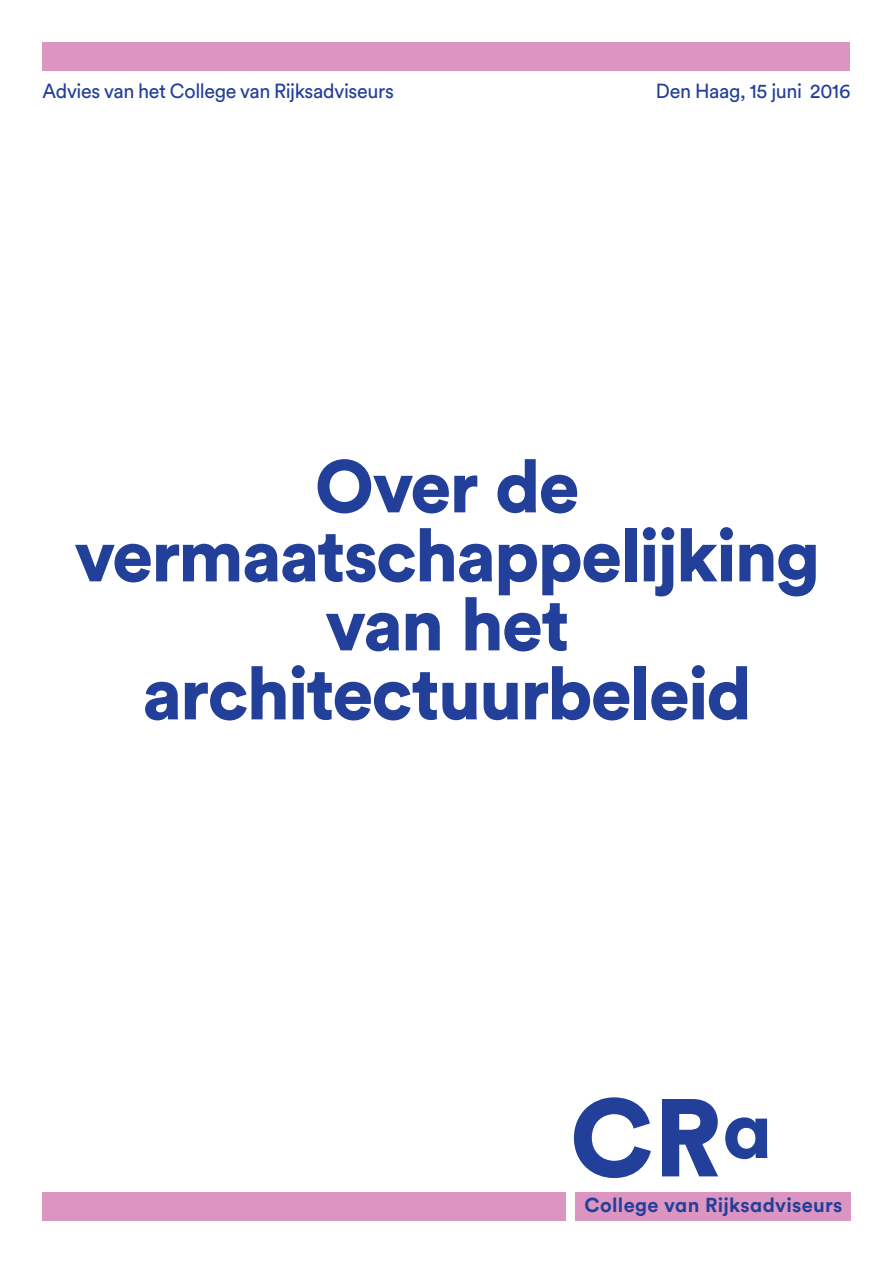
<style>
.page{position:relative;width:893px;height:1263px;background:#fff}
.page>*{position:absolute;margin:0;border:0;box-sizing:border-box;transform-origin:0 0}
.t1{font:900 73.5px/69px "Circular Std";letter-spacing:-.025em;color:#223f99;text-align:center}
.t2{font:20.25px "Circular Std";letter-spacing:-.02em;color:#223f99}
.t3{font:700 19.95px "Circular Std";letter-spacing:.015em;color:#223f99}
</style>
<div class="page">
<svg style="left:574px;top:1097px;width:77px;height:81px"></svg>
<svg style="left:662px;top:1099px;width:56px;height:77px"></svg>
<svg style="left:725px;top:1117px;width:42px;height:42px"></svg>
<div style="left:575px;top:1192px;width:275px;height:28px;background:#dc94c0"></div>
<div style="left:43px;top:1192px;width:523px;height:28px;background:#dc94c0"></div>
<div style="left:43px;top:43px;width:807px;height:28px;background:#dc94c0"></div>
<p class="t2" style="left:43px;top:79px;width:353px">Advies van het College van Rijksadviseurs</p>
<p class="t2" style="left:656px;top:79px;width:196px">Den Haag, 15 juni 2016</p>
<h1 class="t1" style="left:74px;top:450px;width:747px">Over de vermaatschappelijking van het architectuurbeleid</h1>
<p class="t3" style="left:585px;top:1192px;width:259px">College van Rijksadviseurs</p>
</div>
